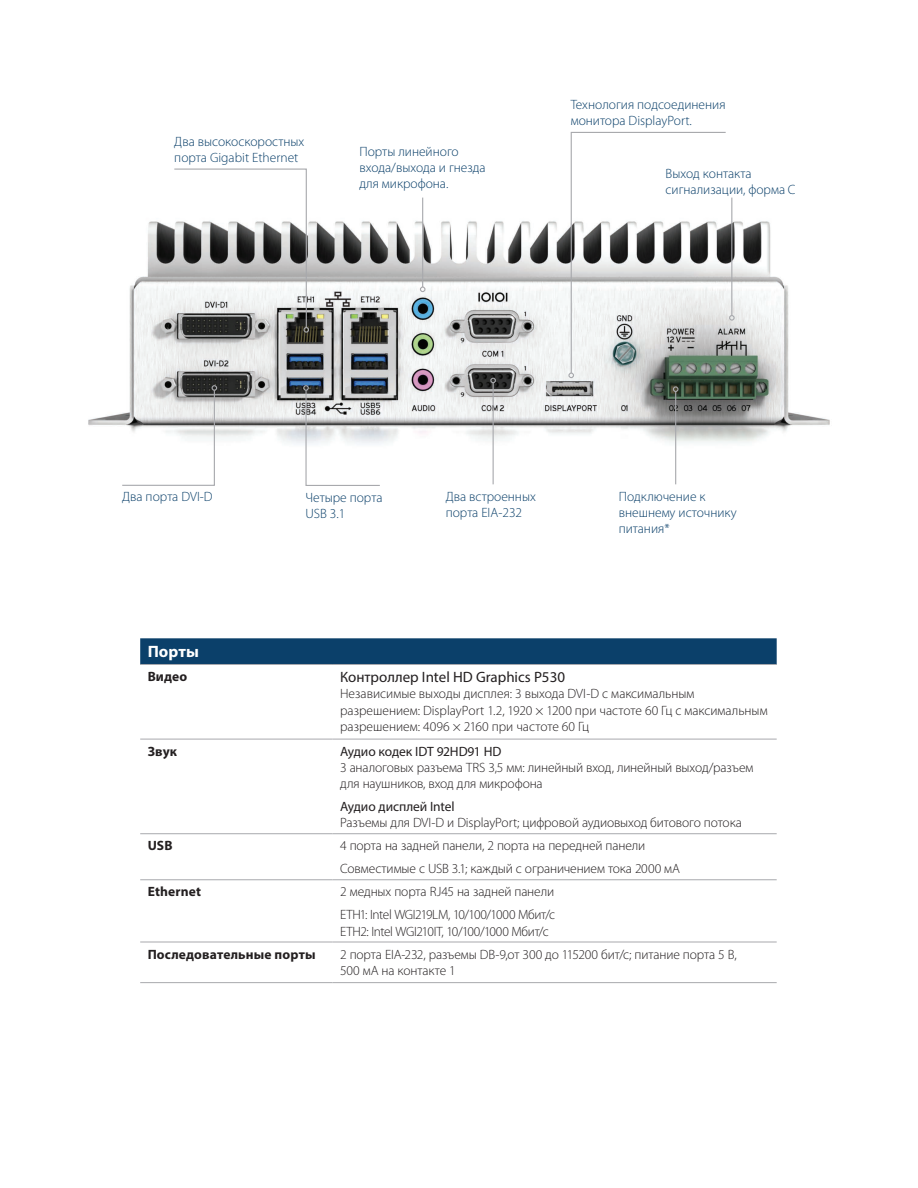
<style>
.page{position:relative;width:918px;height:1188px;background:#fff}
.page>*{position:absolute;margin:0;border:0;box-sizing:border-box;transform-origin:0 0}
.t1{font:700 16.5px "Myriad Pro";color:#fff}
.t2{font:15px "Myriad Pro";color:#231f20}
.t3{font:300 13.5px/16.2px "Myriad Pro";letter-spacing:-.01em;color:#231f20}
.t4{font:300 13.5px/16.2px "Myriad Pro";color:#0b406a}
.t5{font:700 13.5px "Myriad Pro";letter-spacing:.01em;color:#231f20}
.t6{font:13.5px "Myriad Pro";letter-spacing:-.005em;color:#231f20}
</style>
<div class="page">
<img style="left:88px;top:197px;width:742px;height:288px">
<svg style="left:173px;top:168px;width:136px;height:165px"></svg>
<hr style="left:422px;top:198px;width:1px;height:89px;background:#a8a9ad">
<svg style="left:420px;top:287px;width:6px;height:5px"></svg>
<svg style="left:121px;top:385px;width:96px;height:101px"></svg>
<svg style="left:568px;top:131px;width:167px;height:247px"></svg>
<hr style="left:493px;top:383px;width:1px;height:101px;background:#a8a9ad">
<svg style="left:490px;top:378px;width:6px;height:5px"></svg>
<hr style="left:675px;top:391px;width:1px;height:93px;background:#a8a9ad">
<svg style="left:673px;top:386px;width:6px;height:6px"></svg>
<svg style="left:303px;top:385px;width:78px;height:101px"></svg>
<div style="left:140px;top:638px;width:637px;height:26px;background:#0b406a"></div>
<hr style="left:140px;top:664px;width:193px;height:1px;background:#a8a9ad">
<hr style="left:333px;top:664px;width:444px;height:1px;background:#a8a9ad">
<hr style="left:140px;top:739px;width:193px;height:1px;background:#a8a9ad">
<hr style="left:333px;top:739px;width:444px;height:1px;background:#a8a9ad">
<hr style="left:140px;top:833px;width:193px;height:1px;background:#a8a9ad">
<hr style="left:333px;top:833px;width:444px;height:1px;background:#a8a9ad">
<hr style="left:140px;top:879px;width:193px;height:1px;background:#a8a9ad">
<hr style="left:333px;top:879px;width:444px;height:1px;background:#a8a9ad">
<hr style="left:140px;top:942px;width:193px;height:1px;background:#a8a9ad">
<hr style="left:333px;top:942px;width:444px;height:1px;background:#a8a9ad">
<hr style="left:140px;top:982px;width:193px;height:1px;background:#a8a9ad">
<hr style="left:333px;top:982px;width:444px;height:1px;background:#a8a9ad">
<p class="t4" style="left:174px;top:133px;width:132px">Два высокоскоростных порта Gigabit Ethernet</p>
<p class="t4" style="left:359px;top:143px;width:128px">Порты линейного входа/выхода и гнезда для микрофона.</p>
<p class="t4" style="left:571px;top:97px;width:156px">Технология подсоединения монитора DisplayPort.</p>
<p class="t4" style="left:666px;top:166px;width:132px">Выход контакта сигнализации, форма C</p>
<p class="t4" style="left:122px;top:489px;width:92px">Два порта DVI-D</p>
<p class="t4" style="left:446px;top:489px;width:92px">Два встроенных порта EIA-232</p>
<p class="t4" style="left:619px;top:489px;width:119px">Подключение к внешнему источнику питания*</p>
<p class="t4" style="left:306px;top:490px;width:79px">Четыре порта<br>USB 3.1</p>
<p class="t1" style="left:148px;top:641px;width:53px">Порты</p>
<p class="t5" style="left:148px;top:668px;width:41px">Видео</p>
<p class="t2" style="left:340px;top:668px;width:226px">Контроллер Intel HD Graphics P530</p>
<p class="t3" style="left:340px;top:686px;width:429px">Независимые выходы дисплея: 3 выхода DVI-D с максимальным разрешением: DisplayPort 1.2, 1920 × 1200 при частоте 60 Гц с максимальным разрешением: 4096 × 2160 при частоте 60 Гц</p>
<p class="t5" style="left:148px;top:742px;width:31px">Звук</p>
<p class="t6" style="left:340px;top:743px;width:163px">Аудио кодек IDT 92HD91 HD</p>
<p class="t3" style="left:340px;top:760px;width:415px">3 аналоговых разъема TRS 3,5 мм: линейный вход, линейный выход/разъем для наушников, вход для микрофона</p>
<p class="t6" style="left:340px;top:798px;width:116px">Аудио дисплей Intel</p>
<p class="t3" style="left:340px;top:815px;width:403px">Разъемы для DVI-D и DisplayPort; цифровой аудиовыход битового потока</p>
<p class="t5" style="left:148px;top:837px;width:26px">USB</p>
<p class="t3" style="left:340px;top:835px;width:342px;line-height:23px">4 порта на задней панели, 2 порта на передней панели<br>Совместимые с USB 3.1; каждый с ограничением тока 2000 мА</p>
<p class="t5" style="left:148px;top:883px;width:55px">Ethernet</p>
<p class="t3" style="left:340px;top:881px;width:217px;line-height:23px">2 медных порта RJ45 на задней панели<br>ETH1: Intel WGI219LM, 10/100/1000 Мбит/с</p>
<p class="t3" style="left:340px;top:923px;width:210px">ETH2: Intel WGI210IT, 10/100/1000 Мбит/с</p>
<p class="t5" style="left:148px;top:945px;width:169px">Последовательные порты</p>
<p class="t3" style="left:340px;top:946px;width:398px">2 порта EIA-232, разъемы DB-9,от 300 до 115200 бит/с; питание порта 5 В,<br>500 мА на контакте 1</p>
</div>
